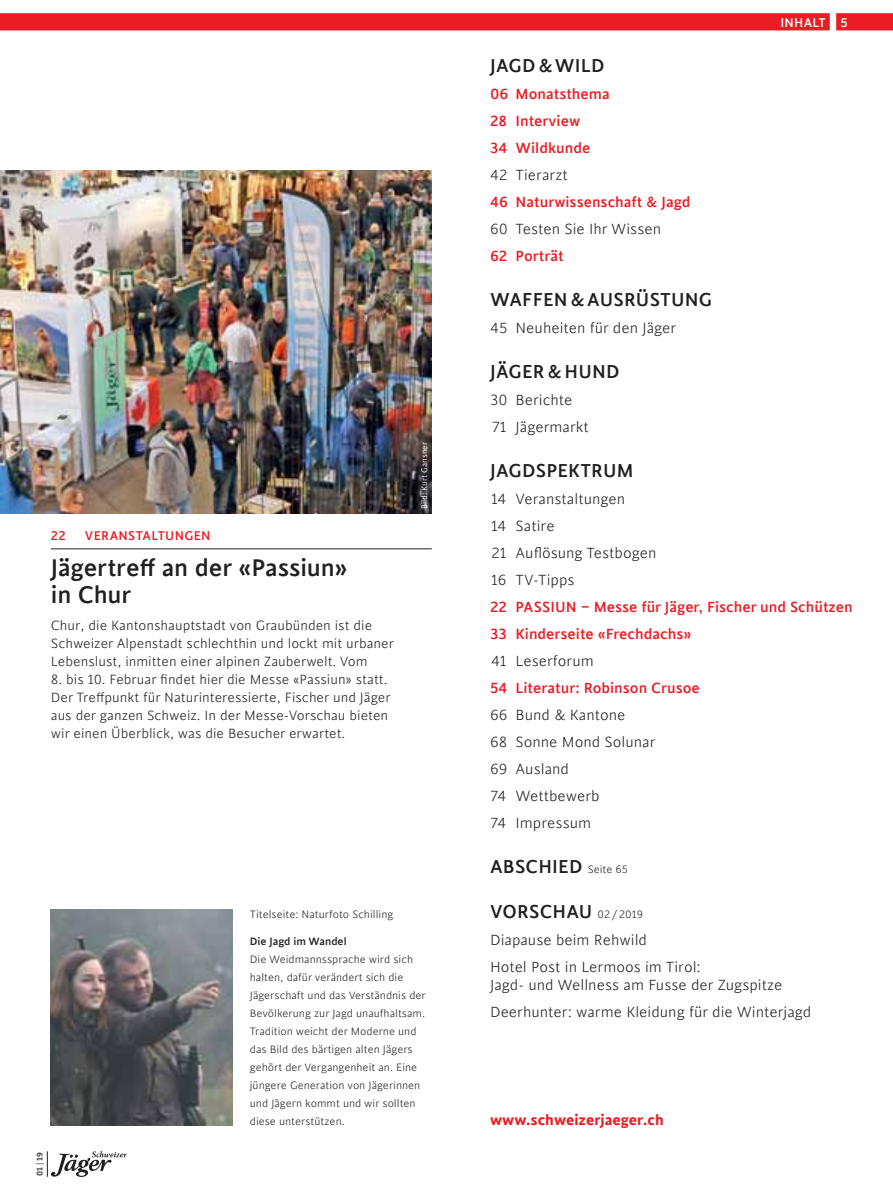
<style>
.page{position:relative;width:893px;height:1192px;background:#fff}
.page>*{position:absolute;margin:0;border:0;box-sizing:border-box;transform-origin:0 0}
.t1{font:500 27px/27px "Cinta";letter-spacing:-.005em;color:#231f20}
.t2{font:500 21px/45px "Cinta";letter-spacing:.01em;color:#231f20}
.t3{font:300 16.5px/27px "Cinta";color:#231f20}
.t4{font:500 16.5px/27px "Cinta";color:#ed1c24}
.t5{font:700 16.5px "Cinta";color:#ed1c24}
.t6{font:300 15px/18px "Cinta";color:#231f20}
.t7{font:500 14.25px "Cinta";letter-spacing:.02em;color:#ed1c24}
.t8{font:500 14.25px "Cinta";letter-spacing:.015em;color:#fff}
.t9{font:300 12px/18px "Cinta";color:#231f20}
.t10{font:500 12px "Cinta";color:#231f20}
.t11{font:9px "Cinta";color:#fff}
.t12{font:500 9px "Cinta";color:#231f20}
.s1{font-weight:300}
.s2{font-weight:300;font-size:12px}
</style>
<div class="page">
<img style="left:0;top:171px;width:431px;height:342px">
<hr style="left:51px;top:548px;width:380px;height:1px;background:#231f20">
<div style="left:0;top:13px;width:829px;height:17px;background:#ed1c24"></div>
<img style="left:51px;top:909px;width:182px;height:216px">
<div style="left:835px;top:13px;width:57px;height:17px;background:#ed1c24"></div>
<svg style="left:47px;top:1151px;width:80px;height:25px"></svg>
<p class="t7" style="left:51px;top:530px;width:16px">22</p>
<p class="t7" style="left:85px;top:530px;width:127px">VERANSTALTUNGEN</p>
<h1 class="t1" style="left:51px;top:556px;width:298px">Jägertreff an der «Passiun» in Chur</h1>
<p class="t6" style="left:51px;top:617px;width:344px">Chur, die Kantonshauptstadt von Graubünden ist die<br>Schweizer Alpenstadt schlechthin und lockt mit urbaner<br>Lebenslust, inmitten einer alpinen Zauberwelt. Vom</p>
<p class="t6" style="left:51px;top:671px;width:341px">8. bis 10. Februar findet hier die Messe «Passiun» statt.<br>Der Treffpunkt für Naturinteressierte, Fischer und Jäger aus der ganzen Schweiz. In der Messe-Vorschau bieten wir einen Überblick, was die Besucher erwartet.</p>
<p class="t11" style="left:421px;top:509px;width:69px;rotate:-90deg">Bild: Kurt Gansner</p>
<p class="t12" style="left:36px;top:1176px;width:26px;rotate:-90deg">01 <span class="s1">|</span> 19</p>
<p class="t9" style="left:250px;top:906px;width:145px">Titelseite: Naturfoto Schilling</p>
<p class="t10" style="left:250px;top:937px;width:98px">Die Jagd im Wandel</p>
<p class="t9" style="left:250px;top:951px;width:177px">Die Weidmannssprache wird sich halten, dafür verändert sich die<br>Jägerschaft und das Verständnis der<br>Bevölkerung zur Jagd unaufhaltsam.<br>Tradition weicht der Moderne und das Bild des bärtigen alten Jägers gehört der Vergangenheit an. Eine jüngere Generation von Jägerinnen und Jägern kommt und wir sollten diese unterstützen.</p>
<p class="t8" style="left:780px;top:17px;width:47px">INHALT</p>
<p class="t8" style="left:840px;top:17px;width:9px">5</p>
<p class="t2" style="left:490px;top:44px;width:116px">JAGD &amp; WILD</p>
<p class="t4" style="left:490px;top:81px;width:121px">06 Monatsthema<br>28 Interview<br>34 Wildkunde</p>
<p class="t3" style="left:490px;top:162px;width:79px">42 Tierarzt</p>
<p class="t4" style="left:490px;top:189px;width:202px">46 Naturwissenschaft &amp; Jagd</p>
<p class="t3" style="left:490px;top:216px;width:172px">60 Testen Sie Ihr Wissen</p>
<p class="t4" style="left:490px;top:243px;width:75px">62 Porträt</p>
<p class="t2" style="left:490px;top:278px;width:223px">WAFFEN &amp; AUSRÜSTUNG</p>
<p class="t3" style="left:490px;top:315px;width:188px">45 Neuheiten für den Jäger</p>
<p class="t2" style="left:490px;top:350px;width:131px">JÄGER &amp; HUND</p>
<p class="t3" style="left:490px;top:387px;width:100px">30 Berichte<br>71 Jägermarkt</p>
<p class="t2" style="left:490px;top:449px;width:145px">JAGDSPEKTRUM</p>
<p class="t3" style="left:491px;top:486px;width:167px">14 Veranstaltungen<br>14 Satire<br>21 Auflösung Testbogen<br>16 TV-Tipps</p>
<p class="t4" style="left:490px;top:594px;width:364px">22 PASSIUN – Messe für Jäger, Fischer und Schützen<br>33 Kinderseite «Frechdachs»</p>
<p class="t3" style="left:491px;top:648px;width:104px">41 Leserforum</p>
<p class="t4" style="left:490px;top:675px;width:211px">54 Literatur: Robinson Crusoe</p>
<p class="t3" style="left:490px;top:702px;width:167px">66 Bund &amp; Kantone<br>68 Sonne Mond Solunar<br>69 Ausland<br>74 Wettbewerb<br>74 Impressum</p>
<p class="t2" style="left:490px;top:845px;width:154px">ABSCHIED <span class="s2">Seite 65<br></span>VORSCHAU <span class="s2">02 / 2019</span></p>
<p class="t3" style="left:490px;top:927px;width:212px">Diapause beim Rehwild<br>Hotel Post in Lermoos im Tirol:</p>
<p class="t3" style="left:490px;top:972px;width:322px">Jagd- und Wellness am Fusse der Zugspitze<br>Deerhunter: warme Kleidung für die Winterjagd</p>
<p class="t5" style="left:490px;top:1114px;width:175px">www.schweizerjaeger.ch</p>
</div>
